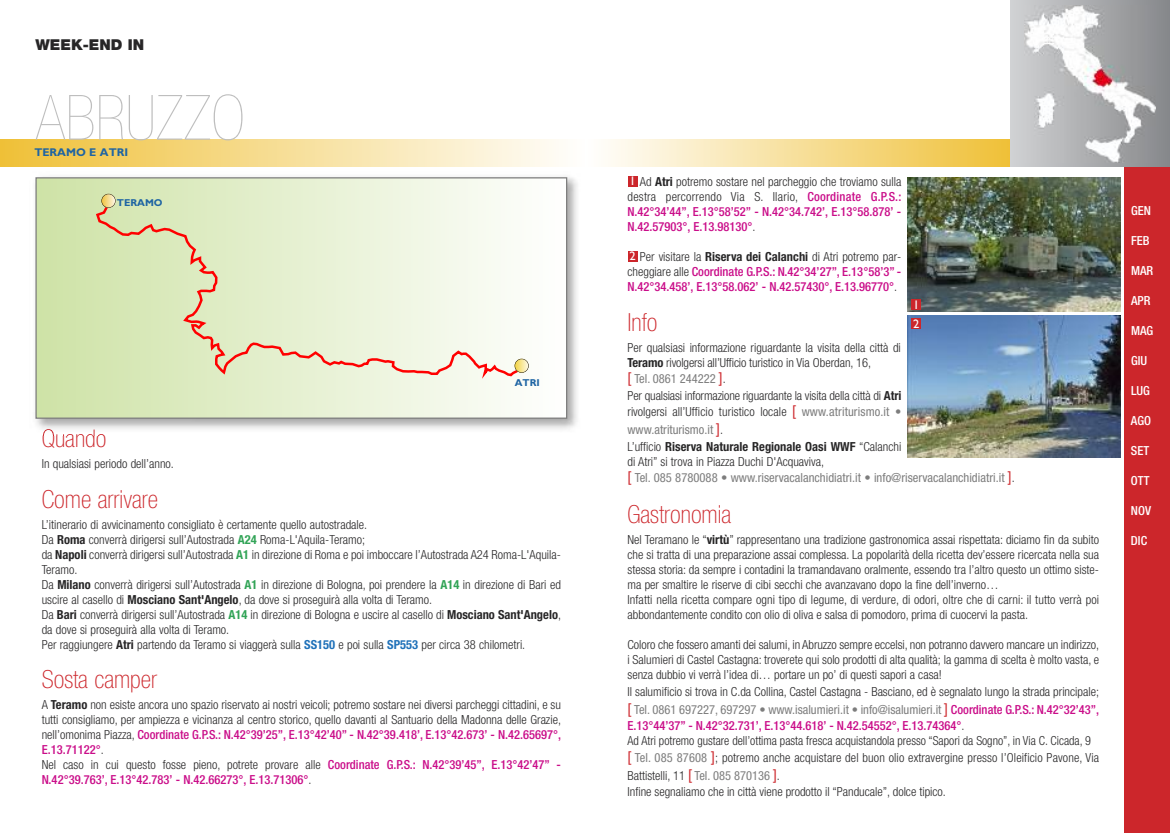
<style>
.page{position:relative;width:1170px;height:833px;background:#fff}
.page>*{position:absolute;margin:0;border:0;box-sizing:border-box;transform-origin:0 0}
.t1{font:200 condensed 62.5px "Helvetica Neue LT Std";color:#bebebe}
.t2{font:100 condensed 25px "Helvetica Neue LT Std";color:#cc262b}
.t3{font:900 15px "Helvetica Neue LT Std";color:#272627}
.t4{font:300 condensed 12.5px/15px "Helvetica Neue LT Std";color:#272627}
.t5{font:500 condensed 12.5px/15px "Helvetica Neue LT Std";color:#ca0d89;text-align:justify}
.t6{font:condensed 12.5px/16.8px "Helvetica Neue LT Std";color:#7d7d7d}
.t7{font:700 condensed 12.5px/16.2px "Helvetica Neue LT Std";color:#272627}
.t8{font:500 condensed 12.5px "Helvetica Neue LT Std";color:#fff}
.t9{font:12.5px/19.4px "Gill Sans Std";color:#fff}
.t10{font:700 11.25px "Gill Sans Std";color:#1e64a3}
.t11{font:700 10px "Gill Sans Std";color:#1e64a3}
.s1{font-weight:700}
.s2{font-weight:700;color:#32a457}
.s3{font-weight:700;color:#1f71b9}
.s4{font-weight:500;color:#ca0d89}
.s5{font-family:"Gill Sans Std";font-weight:400;font-stretch:normal;color:#fff}
.s6{font-weight:300;color:#272627}
.s7{font-weight:700;color:#272627}
.s8{font-weight:400;font-size:15px;color:#cc262b}
.s9{font-weight:400;color:#7d7d7d}
.s10{font-weight:300}
.s11{font-size:15px;color:#cc262b}
</style>
<div class="page">
<div style="left:0;top:140px;width:585px;height:27px;background:linear-gradient(to right,#efc037,#fffefd)"></div>
<div style="left:585px;top:140px;width:429px;height:27px;background:linear-gradient(to right,#fff,#efc036)"></div>
<div style="left:1123px;top:159px;width:46px;height:674px;background:#cc262b"></div>
<div style="left:1010px;top:0;width:159px;height:167px;background:linear-gradient(to right,#d1d2d4,#86888b)"></div>
<img style="left:1024px;top:6px;width:131px;height:156px">
<img style="left:36px;top:177px;width:541px;height:253px">
<img style="left:43px;top:429px;width:63px;height:6px">
<div style="left:37px;top:178px;width:529px;height:239px;background:linear-gradient(to right,#cee2a6,#fffffe)"></div>
<div style="left:35px;top:177px;width:532px;height:242px;border:1px solid #7d7d7d"></div>
<svg style="left:94px;top:203px;width:429px;height:181px;background:#e7ebce"></svg>
<svg style="left:101px;top:194px;width:14px;height:14px"></svg>
<div style="left:101px;top:194px;width:15px;height:14px;border:1px solid #272627;border-radius:50%"></div>
<svg style="left:514px;top:359px;width:14px;height:14px"></svg>
<div style="left:514px;top:359px;width:14px;height:14px;border:1px solid #272627;border-radius:50%"></div>
<img style="left:907px;top:177px;width:213px;height:135px">
<img style="left:907px;top:315px;width:213px;height:142px">
<div style="left:627px;top:176px;width:10px;height:11px;background:#cc262b"></div>
<div style="left:627px;top:251px;width:10px;height:10px;background:#cc262b"></div>
<div style="left:911px;top:299px;width:10px;height:11px;background:#cc262b"></div>
<div style="left:911px;top:318px;width:10px;height:11px;background:#cc262b"></div>
<p class="t3" style="left:35px;top:39px;width:110px">WEEK-END IN</p>
<h1 class="t1" style="left:35px;top:95px;width:211px">ABRUZZO</h1>
<p class="t10" style="left:34px;top:148px;width:95px">TERAMO E ATRI</p>
<p class="t11" style="left:117px;top:199px;width:47px">TERAMO</p>
<p class="t11" style="left:514px;top:379px;width:27px">ATRI</p>
<h2 class="t2" style="left:42px;top:429px;width:66px">Quando</h2>
<p class="t4" style="left:42px;top:457px;width:134px">In qualsiasi periodo dell’anno.</p>
<h2 class="t2" style="left:42px;top:490px;width:118px">Come arrivare</h2>
<p class="t4" style="left:42px;top:518px;width:521px">L’itinerario di avvicinamento consigliato è certamente quello autostradale.<br>Da <span class="s1">Roma</span> converrà dirigersi sull’Autostrada <span class="s2">A24</span> Roma-L'Aquila-Teramo;<br>da <span class="s1">Napoli</span> converrà dirigersi sull’Autostrada <span class="s2">A1</span> in direzione di Roma e poi imboccare l’Autostrada A24 Roma-L'Aquila-Teramo.<br>Da <span class="s1">Milano</span> converrà dirigersi sull’Autostrada <span class="s2">A1</span> in direzione di Bologna, poi prendere la <span class="s2">A14</span> in direzione di Bari ed uscire al casello di <span class="s1">Mosciano Sant'Angelo</span>, da dove si proseguirà alla volta di Teramo.<br>Da <span class="s1">Bari</span> converrà dirigersi sull’Autostrada <span class="s2">A14</span> in direzione di Bologna e uscire al casello di <span class="s1">Mosciano Sant'Angelo</span>, da dove si proseguirà alla volta di Teramo.<br>Per raggiungere <span class="s1">Atri</span> partendo da Teramo si viaggerà sulla <span class="s3">SS150</span> e poi sulla <span class="s3">SP553</span> per circa 38 chilometri.</p>
<h2 class="t2" style="left:42px;top:670px;width:117px">Sosta camper</h2>
<p class="t4" style="left:42px;top:698px;width:521px">A <span class="s1">Teramo</span> non esiste ancora uno spazio riservato ai nostri veicoli; potremo sostare nei diversi parcheggi cittadini, e su tutti consigliamo, per ampiezza e vicinanza al centro storico, quello davanti al Santuario della Madonna delle Grazie, nell’omonima Piazza, <span class="s4">Coordinate G.P.S.: N.42°39’25”, E.13°42’40” - N.42°39.418’, E.13°42.673’ - N.42.65697°, E.13.71122°</span>.<br>Nel caso in cui questo fosse pieno, potrete provare alle <span class="s4">Coordinate G.P.S.: N.42°39’45”, E.13°42’47” - N.42°39.763’, E.13°42.783’ - N.42.66273°, E.13.71306°</span>.</p>
<p class="t5" style="left:627px;top:175px;width:275px"><span class="s5">1</span> <span class="s6">Ad</span> <span class="s7">Atri</span> <span class="s6">potremo sostare nel parcheggio che troviamo sulla destra percorrendo Via S. Ilario,</span> Coordinate G.P.S.:<br>N.42°34’44”, E.13°58’52” - N.42°34.742’, E.13°58.878’ - N.42.57903°, E.13.98130°<span class="s6">.</span></p>
<p class="t5" style="left:627px;top:250px;width:275px"><span class="s5">2</span> <span class="s6">Per visitare la</span> <span class="s7">Riserva dei Calanchi</span> <span class="s6">di Atri potremo par&shy;cheggiare alle</span> Coordinate G.P.S.: N.42°34’27”, E.13°58’3” - N.42°34.458’, E.13°58.062’ - N.42.57430°, E.13.96770°<span class="s6">.</span></p>
<h2 class="t2" style="left:627px;top:313px;width:32px">Info</h2>
<p class="t4" style="left:627px;top:341px;width:275px">Per qualsiasi informazione riguardante la visita della città di<br><span class="s1">Teramo</span> rivolgersi all’Ufficio turistico in Via Oberdan, 16,</p>
<p class="t4" style="left:627px;top:372px;width:275px;line-height:16.5px"><span class="s8">[</span> <span class="s9">Tel. 0861 244222</span> <span class="s8">]</span>.<br>Per qualsiasi informazione riguardante la visita della città di <span class="s1">Atri </span>rivolgersi all’Ufficio turistico locale <span class="s8">[</span> <span class="s9">www.atriturismo.it •</span></p>
<p class="t7" style="left:627px;top:423px;width:275px"><span class="s9">www.atriturismo.it</span> <span class="s8">]</span><span class="s10">.<br>L’ufficio</span> Riserva Naturale Regionale Oasi WWF <span class="s10">“Calanchi</span></p>
<p class="t6" style="left:627px;top:454px;width:389px"><span class="s6">di Atri” si trova in Piazza Duchi D'Acquaviva,<br></span><span class="s11">[</span> Tel. 085 8780088 • www.riservacalanchidiatri.it • info@riservacalanchidiatri.it <span class="s11">]</span><span class="s6">.</span></p>
<h2 class="t2" style="left:627px;top:505px;width:105px">Gastronomia</h2>
<p class="t4" style="left:627px;top:533px;width:473px">Nel Teramano le “<span class="s1">virtù</span>” rappresentano una tradizione gastronomica assai rispettata: diciamo fin da subito che si tratta di una preparazione assai complessa. La popolarità della ricetta dev’essere ricercata nella sua stessa storia: da sempre i contadini la tramandavano oralmente, essendo tra l’altro questo un ottimo siste&shy;ma per smaltire le riserve di cibi secchi che avanzavano dopo la fine dell’inverno…<br>Infatti nella ricetta compare ogni tipo di legume, di verdure, di odori, oltre che di carni: il tutto verrà poi abbondantemente condito con olio di oliva e salsa di pomodoro, prima di cuocervi la pasta.</p>
<p class="t4" style="left:627px;top:638px;width:473px;text-align:justify">Coloro che fossero amanti dei salumi, in Abruzzo sempre eccelsi, non potranno davvero mancare un indirizzo, i Salumieri di Castel Castagna: troverete qui solo prodotti di alta qualità; la gamma di scelta è molto vasta, e senza dubbio vi verrà l’idea di… portare un po’ di questi sapori a casa!</p>
<p class="t4" style="left:627px;top:683px;width:473px;line-height:18px">Il salumificio si trova in C.da Collina, Castel Castagna - Basciano, ed è segnalato lungo la strada principale; <span class="s8">[</span> <span class="s9">Tel. 0861 697227, 697297 • www.isalumieri.it • info@isalumieri.it</span> <span class="s8">]</span> <span class="s4">Coordinate G.P.S.: N.42°32’43”,</span></p>
<p class="t4" style="left:627px;top:719px;width:465px"><span class="s4">E.13°44’37” - N.42°32.731’, E.13°44.618’ - N.42.54552°, E.13.74364°</span>.<br>Ad Atri potremo gustare dell’ottima pasta fresca acquistandola presso “Sapori da Sogno”, in Via C. Cicada, 9</p>
<p class="t4" style="left:627px;top:749px;width:473px;line-height:18px"><span class="s8">[</span> <span class="s9">Tel. 085 87608</span> <span class="s8">]</span>; potremo anche acquistare del buon olio extravergine presso l’Oleificio Pavone, Via<br>Battistelli, 11 <span class="s8">[</span> <span class="s9">Tel. 085 870136</span> <span class="s8">]</span>.</p>
<p class="t4" style="left:627px;top:785px;width:320px">Infine segnaliamo che in città viene prodotto il “Panducale”, dolce tipico.</p>
<p class="t9" style="left:912px;top:296px;width:8px">1<br>2</p>
<p class="t8" style="left:1130px;top:206px;width:21px">GEN</p>
<p class="t8" style="left:1130px;top:236px;width:20px">FEB</p>
<p class="t8" style="left:1130px;top:266px;width:24px">MAR</p>
<p class="t8" style="left:1130px;top:296px;width:21px">APR</p>
<p class="t8" style="left:1130px;top:326px;width:24px">MAG</p>
<p class="t8" style="left:1130px;top:356px;width:18px">GIU</p>
<p class="t8" style="left:1130px;top:386px;width:20px">LUG</p>
<p class="t8" style="left:1130px;top:416px;width:22px">AGO</p>
<p class="t8" style="left:1130px;top:446px;width:20px">SET</p>
<p class="t8" style="left:1130px;top:476px;width:20px">OTT</p>
<p class="t8" style="left:1130px;top:506px;width:22px">NOV</p>
<p class="t8" style="left:1130px;top:536px;width:18px">DIC</p>
</div>
